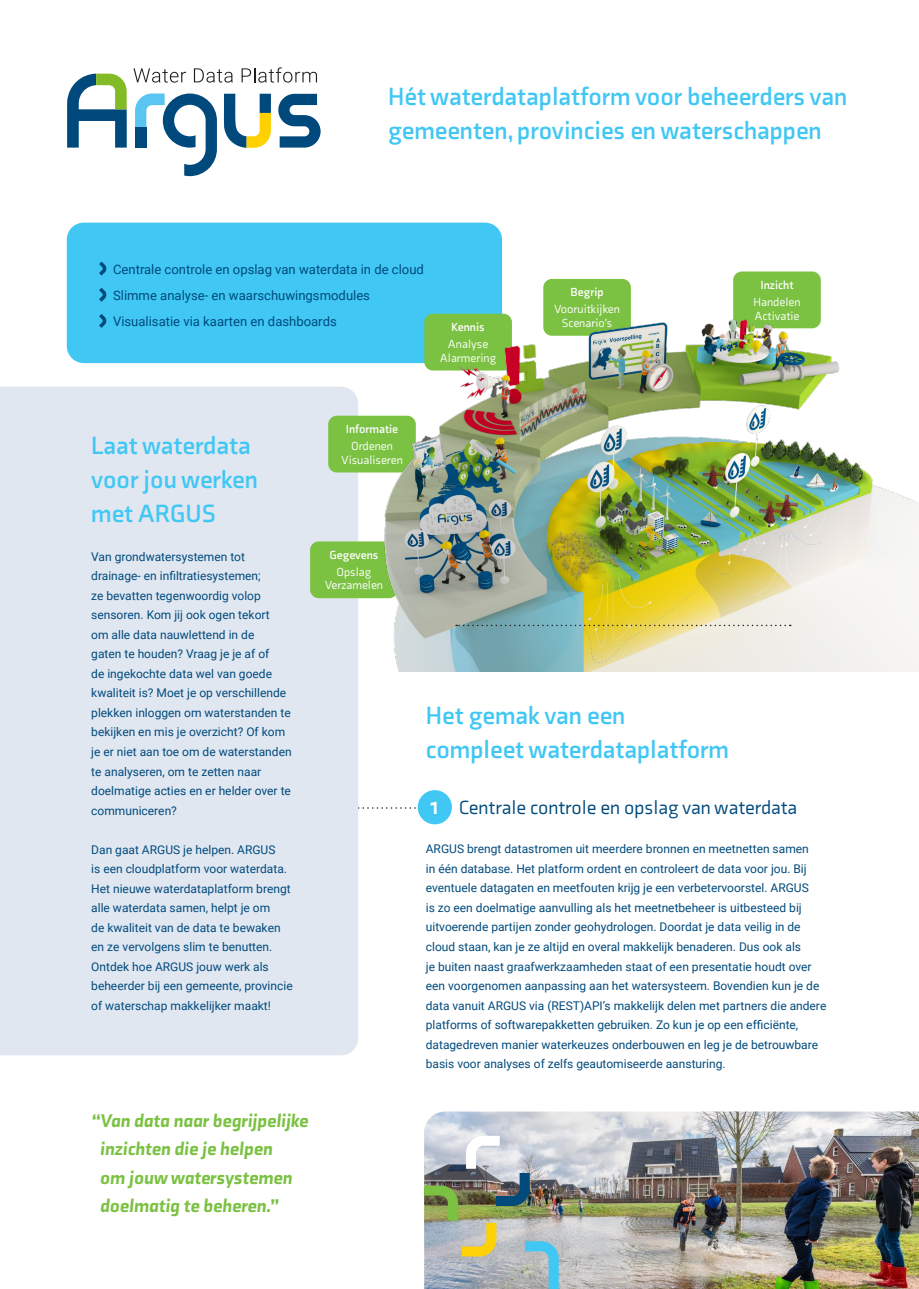
<style>
.page{position:relative;width:919px;height:1289px;background:#fff}
.page>*{position:absolute;margin:0;border:0;box-sizing:border-box;transform-origin:0 0}
.t1{font:700 25.5px/34px "Axia";color:#40c7f4}
.t2{font:700 25.5px "Axia";color:#fff}
.t3{font:19.5px "Axia";color:#004a7c}
.t4{font:italic 900 18.9px/28.5px "Axia";color:#7bc142}
.t5{font:13.05px "Roboto";color:#004a7c}
.t6{font:12px/19.5px "Roboto";color:#004a7c}
.t7{font:12px "Axia";color:#fff}
.t8{font:700 12px "Axia";color:#fff}
</style>
<div class="page">
<svg style="left:358px;top:807px;width:58px;height:1px"></svg>
<div style="left:417px;top:790px;width:35px;height:34px;background:#40c7f4;border-radius:50%"></div>
<div style="left:0;top:387px;width:358px;height:668px;background:#e1e7f1"></div>
<div style="left:67px;top:223px;width:435px;height:140px;background:#40c7f4;border-radius:17px"></div>
<svg style="left:278px;top:94px;width:42px;height:54px"></svg>
<svg style="left:133px;top:68px;width:53px;height:15px"></svg>
<svg style="left:194px;top:68px;width:39px;height:15px"></svg>
<svg style="left:241px;top:67px;width:76px;height:16px"></svg>
<svg style="left:67px;top:74px;width:60px;height:74px"></svg>
<svg style="left:135px;top:93px;width:82px;height:83px"></svg>
<svg style="left:224px;top:94px;width:47px;height:54px"></svg>
<svg style="left:99px;top:261px;width:8px;height:14px"></svg>
<svg style="left:99px;top:288px;width:8px;height:14px"></svg>
<svg style="left:99px;top:314px;width:8px;height:14px"></svg>
<img style="left:301px;top:222px;width:617px;height:449px">
<img style="left:424px;top:1111px;width:494px;height:177px">
<img style="left:424px;top:1135px;width:134px;height:153px">
<svg style="left:456px;top:624px;width:334px;height:2px"></svg>
<p class="t1" style="left:388px;top:79px;width:460px">Hét waterdataplatform voor beheerders van gemeenten, provincies en waterschappen</p>
<p class="t5" style="left:113px;top:260px;width:312px">Centrale controle en opslag van waterdata in de cloud</p>
<p class="t5" style="left:113px;top:286px;width:258px">Slimme analyse- en waarschuwingsmodules</p>
<p class="t5" style="left:113px;top:312px;width:225px">Visualisatie via kaarten en dashboards</p>
<p class="t8" style="left:451px;top:319px;width:34px">Kennis</p>
<p class="t7" style="left:448px;top:337px;width:42px">Analyse</p>
<p class="t7" style="left:440px;top:350px;width:58px">Alarmering</p>
<p class="t8" style="left:346px;top:421px;width:54px">Informatie</p>
<p class="t8" style="left:570px;top:285px;width:35px">Begrip</p>
<p class="t7" style="left:554px;top:302px;width:67px">Vooruitkijken</p>
<p class="t7" style="left:561px;top:316px;width:52px">Scenario’s</p>
<p class="t8" style="left:760px;top:277px;width:35px">Inzicht</p>
<p class="t7" style="left:753px;top:295px;width:49px">Handelen</p>
<p class="t7" style="left:754px;top:308px;width:46px">Activatie</p>
<p class="t1" style="left:91px;top:428px;width:168px">Laat waterdata voor jou werken met ARGUS</p>
<p class="t6" style="left:91px;top:546px;width:202px">Van grondwatersystemen tot drainage- en infiltratiesystemen;<br>ze bevatten tegenwoordig volop sensoren. Kom jij ook ogen tekort<br>om alle data nauwlettend in de<br>gaten te houden? Vraag je je af of<br>de ingekochte data wel van goede kwaliteit is? Moet je op verschillende plekken inloggen om waterstanden te bekijken en mis je overzicht? Of kom je er niet aan toe om de waterstanden te analyseren, om te zetten naar doelmatige acties en er helder over te communiceren?</p>
<p class="t6" style="left:91px;top:839px;width:203px">Dan gaat ARGUS je helpen. ARGUS<br>is een cloudplatform voor waterdata.<br>Het nieuwe waterdataplatform brengt alle waterdata samen, helpt je om<br>de kwaliteit van de data te bewaken en ze vervolgens slim te benutten.<br>Ontdek hoe ARGUS jouw werk als beheerder bij een gemeente, provincie of waterschap makkelijker maakt!</p>
<p class="t7" style="left:351px;top:439px;width:43px">Ordenen</p>
<p class="t7" style="left:341px;top:452px;width:63px">Visualiseren</p>
<p class="t8" style="left:329px;top:547px;width:50px">Gegevens</p>
<p class="t7" style="left:336px;top:564px;width:36px">Opslag</p>
<p class="t7" style="left:325px;top:578px;width:60px">Verzamelen</p>
<p class="t4" style="left:100px;top:1105px;width:210px;text-indent:-9px">“Van data naar begrijpelijke inzichten die je helpen<br>om jouw watersystemen doelmatig te beheren.”</p>
<p class="t1" style="left:426px;top:698px;width:201px">Het gemak van een</p>
<p class="t1" style="left:426px;top:732px;width:304px">compleet waterdataplatform</p>
<p class="t3" style="left:459px;top:796px;width:340px">Centrale controle en opslag van waterdata</p>
<p class="t6" style="left:426px;top:839px;width:402px">ARGUS brengt datastromen uit meerdere bronnen en meetnetten samen<br>in één database. Het platform ordent en controleert de data voor jou. Bij eventuele datagaten en meetfouten krijg je een verbetervoorstel. ARGUS<br>is zo een doelmatige aanvulling als het meetnetbeheer is uitbesteed bij uitvoerende partijen zonder geohydrologen. Doordat je data veilig in de cloud staan, kan je ze altijd en overal makkelijk benaderen. Dus ook als<br>je buiten naast graafwerkzaamheden staat of een presentatie houdt over een voorgenomen aanpassing aan het watersysteem. Bovendien kun je de data vanuit ARGUS via (REST)API’s makkelijk delen met partners die andere platforms of softwarepakketten gebruiken. Zo kun je op een efficiënte, datagedreven manier waterkeuzes onderbouwen en leg je de betrouwbare basis voor analyses of zelfs geautomiseerde aansturing.</p>
<p class="t2" style="left:430px;top:789px;width:10px">1</p>
</div>
